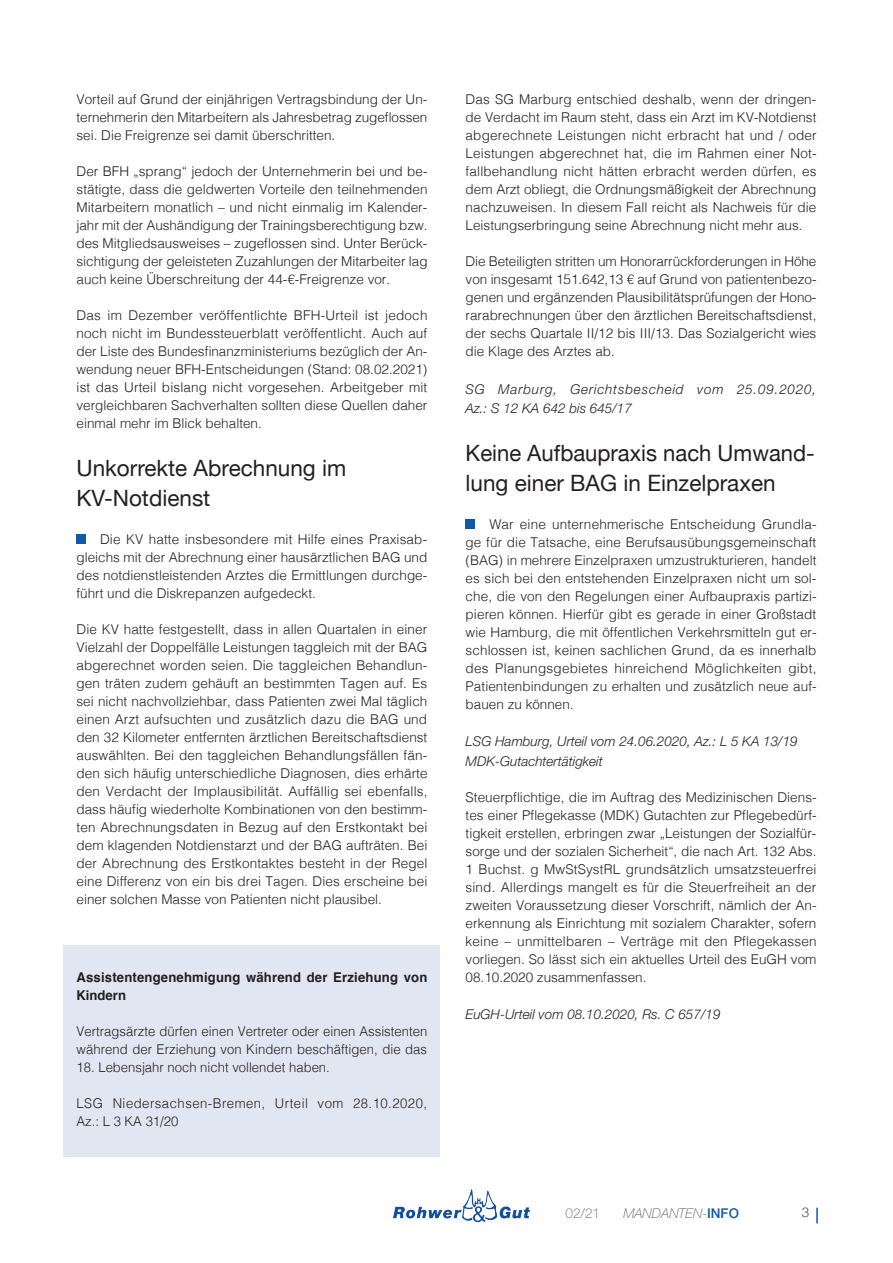
<style>
.page{position:relative;width:893px;height:1263px;background:#fff}
.page>*{position:absolute;margin:0;border:0;box-sizing:border-box;transform-origin:0 0}
.t1{font:22.5px/30px "Helvetica Neue";color:#231f20}
.t2{font:300 13.5px/18px "Helvetica";color:#231f20;text-align:justify}
.t3{font:italic 300 13.5px/19.5px "Helvetica Neue";color:#231f20}
.t4{font:italic 300 13.5px/19.5px "Helvetica Neue";letter-spacing:.06em;color:#231f20}
.t5{font:300 13.5px/18px "Helvetica";letter-spacing:.04em;color:#231f20}
.t6{font:700 13.5px/18px "Helvetica";letter-spacing:.015em;color:#231f20}
.t7{font:italic 100 13.5px "Helvetica Neue";color:#5a5a5d}
.t8{font:100 13.5px "Helvetica Neue";color:#5a5a5d}
.t9{font:300 13.5px "Helvetica";color:#535355}
.s1{font-weight:500;font-style:normal;color:#1058a8}
</style>
<div class="page">
<svg style="left:816px;top:1208px;width:2px;height:15px"></svg>
<div style="left:64px;top:945px;width:376px;height:211px;background:#e1e6f3"></div>
<div style="left:77px;top:534px;width:9px;height:10px;background:#1058a8"></div>
<div style="left:466px;top:519px;width:9px;height:10px;background:#1058a8"></div>
<img style="left:393px;top:1189px;width:138px;height:34px">
<p class="t2" style="left:77px;top:89px;width:352px">Vorteil auf Grund der einjährigen Vertragsbindung der Un&shy;ternehmerin den Mitarbeitern als Jahresbetrag zugeflossen sei. Die Freigrenze sei damit überschritten.</p>
<p class="t2" style="left:77px;top:161px;width:353px">Der BFH „sprang“ jedoch der Unternehmerin bei und be&shy;stätigte, dass die geldwerten Vorteile den teilnehmenden Mitarbeitern monatlich – und nicht einmalig im Kalender&shy;jahr mit der Aushändigung der Trainingsberechtigung bzw. des Mitgliedsausweises – zugeflossen sind. Unter Berück&shy;sichtigung der geleisteten Zuzahlungen der Mitarbeiter lag auch keine Überschreitung der 44-€-Freigrenze vor.</p>
<p class="t2" style="left:77px;top:305px;width:352px">Das im Dezember veröffentlichte BFH-Urteil ist jedoch noch nicht im Bundessteuerblatt veröffentlicht. Auch auf der Liste des Bundesfinanzministeriums bezüglich der An&shy;wendung neuer BFH-Entscheidungen (Stand: 08.02.2021) ist das Urteil bislang nicht vorgesehen. Arbeitgeber mit vergleichbaren Sachverhalten sollten diese Quellen daher einmal mehr im Blick behalten.</p>
<h1 class="t1" style="left:77px;top:454px;width:271px">Unkorrekte Abrechnung im<br>KV-Notdienst</h1>
<p class="t2" style="left:77px;top:529px;width:352px;text-indent:24px">Die KV hatte insbesondere mit Hilfe eines Praxisab&shy;gleichs mit der Abrechnung einer hausärztlichen BAG und des notdienstleistenden Arztes die Ermittlungen durchge&shy;führt und die Diskrepanzen aufgedeckt.</p>
<p class="t2" style="left:77px;top:619px;width:353px">Die KV hatte festgestellt, dass in allen Quartalen in einer Vielzahl der Doppelfälle Leistungen taggleich mit der BAG abgerechnet worden seien. Die taggleichen Behandlun&shy;gen träten zudem gehäuft an bestimmten Tagen auf. Es sei nicht nachvollziehbar, dass Patienten zwei Mal täglich einen Arzt aufsuchten und zusätzlich dazu die BAG und den 32 Kilometer entfernten ärztlichen Bereitschaftsdienst auswählten. Bei den taggleichen Behandlungsfällen fän&shy;den sich häufig unterschiedliche Diagnosen, dies erhärte den Verdacht der Implausibilität. Auffällig sei ebenfalls, dass häufig wiederholte Kombinationen von den bestimm&shy;ten Abrechnungsdaten in Bezug auf den Erstkontakt bei dem klagenden Notdienstarzt und der BAG aufträten. Bei der Abrechnung des Erstkontaktes besteht in der Regel eine Differenz von ein bis drei Tagen. Dies erscheine bei einer solchen Masse von Patienten nicht plausibel.</p>
<p class="t6" style="left:77px;top:968px;width:352px">Assistentengenehmigung während der Erziehung von<br>Kindern</p>
<p class="t2" style="left:77px;top:1021px;width:352px">Vertragsärzte dürfen einen Vertreter oder einen Assistenten während der Erziehung von Kindern beschäftigen, die das</p>
<p class="t2" style="left:77px;top:1057px;width:255px">18. Lebensjahr noch nicht vollendet haben.</p>
<p class="t5" style="left:77px;top:1093px;width:352px">LSG Niedersachsen-Bremen, Urteil vom 28.10.2020,<br>Az.: L 3 KA 31/20</p>
<p class="t2" style="left:466px;top:89px;width:353px">Das SG Marburg entschied deshalb, wenn der dringen&shy;de Verdacht im Raum steht, dass ein Arzt im KV-Notdienst abgerechnete Leistungen nicht erbracht hat und / oder Leistungen abgerechnet hat, die im Rahmen einer Not&shy;fallbehandlung nicht hätten erbracht werden dürfen, es dem Arzt obliegt, die Ordnungsmäßigkeit der Abrechnung nachzuweisen. In diesem Fall reicht als Nachweis für die Leistungserbringung seine Abrechnung nicht mehr aus.</p>
<p class="t2" style="left:466px;top:251px;width:352px">Die Beteiligten stritten um Honorarrückforderungen in Höhe von insgesamt 151.642,13 € auf Grund von patientenbezo&shy;genen und ergänzenden Plausibilitätsprüfungen der Hono&shy;rarabrechnungen über den ärztlichen Bereitschaftsdienst, der sechs Quartale II/12 bis III/13. Das Sozialgericht wies die Klage des Arztes ab.</p>
<p class="t4" style="left:466px;top:379px;width:352px">SG Marburg, Gerichtsbescheid vom 25.09.2020,<br>Az.: S 12 KA 642 bis 645/17</p>
<h1 class="t1" style="left:466px;top:439px;width:351px">Keine Aufbaupraxis nach Umwand&shy;lung einer BAG in Einzelpraxen</h1>
<p class="t2" style="left:466px;top:514px;width:353px;text-indent:24px">War eine unternehmerische Entscheidung Grundla&shy;ge für die Tatsache, eine Berufsausübungsgemeinschaft (BAG) in mehrere Einzelpraxen umzustrukturieren, handelt es sich bei den entstehenden Einzelpraxen nicht um sol&shy;che, die von den Regelungen einer Aufbaupraxis partizi&shy;pieren können. Hierfür gibt es gerade in einer Großstadt wie Hamburg, die mit öffentlichen Verkehrsmitteln gut er&shy;schlossen ist, keinen sachlichen Grund, da es innerhalb des Planungsgebietes hinreichend Möglichkeiten gibt, Patientenbindungen zu erhalten und zusätzlich neue auf&shy;bauen zu können.</p>
<p class="t3" style="left:466px;top:731px;width:334px">LSG Hamburg, Urteil vom 24.06.2020, Az.: L 5 KA 13/19<br>MDK-Gutachtertätigkeit</p>
<p class="t2" style="left:466px;top:787px;width:353px">Steuerpflichtige, die im Auftrag des Medizinischen Diens&shy;tes einer Pflegekasse (MDK) Gutachten zur Pflegebedürf&shy;tigkeit erstellen, erbringen zwar „Leistungen der Sozialfür&shy;sorge und der sozialen Sicherheit“, die nach Art. 132 Abs.<br>1 Buchst. g MwStSystRL grundsätzlich umsatzsteuerfrei sind. Allerdings mangelt es für die Steuerfreiheit an der zweiten Voraussetzung dieser Vorschrift, nämlich der An&shy;erkennung als Einrichtung mit sozialem Charakter, sofern keine – unmittelbaren – Verträge mit den Pflegekassen vorliegen. So lässt sich ein aktuelles Urteil des EuGH vom 08.10.2020 zusammenfassen.</p>
<p class="t3" style="left:466px;top:1004px;width:256px">EuGH-Urteil vom 08.10.2020, Rs. C 657/19</p>
<p class="t8" style="left:566px;top:1206px;width:36px">02/21</p>
<p class="t7" style="left:623px;top:1206px;width:117px">MANDANTEN-<span class="s1">INFO</span></p>
<p class="t9" style="left:802px;top:1201px;width:9px">3</p>
</div>
